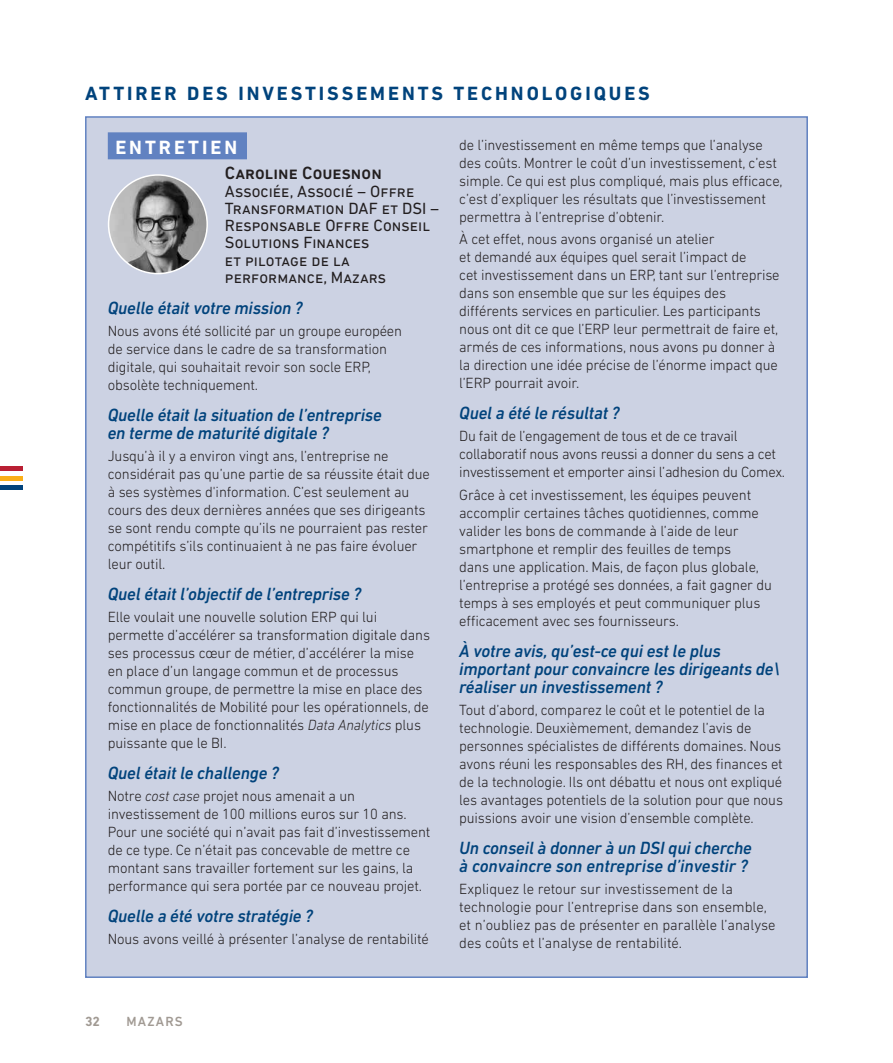
<style>
.page{position:relative;width:893px;height:1063px;background:#fff}
.page>*{position:absolute;margin:0;border:0;box-sizing:border-box;transform-origin:0 0}
.t1{font:700 19.5px "DIN Next LT Pro";letter-spacing:.15em;color:#01437c}
.t2{font:700 19.5px "DIN Next LT Pro";letter-spacing:.155em;color:#fff}
.t3{font:italic 500 18px/18px "DIN Next LT Pro";letter-spacing:-.01em;color:#01437c}
.t4{font:500 18px "DIN Next LT Pro";letter-spacing:.005em;color:#231f20}
.t5{font:16.5px/17.2px "DIN Next LT Pro";letter-spacing:.005em;color:#231f20}
.t6{font:300 15px/18px "DIN Next LT Pro";letter-spacing:-.01em;color:#231f20}
.t7{font:500 13.5px "DIN Next LT Pro";letter-spacing:.08em;color:#a19a93}
.t8{font:700 13.5px "DIN Next LT Pro";color:#a19a93}
.s1{font-style:italic}
</style>
<div class="page">
<div style="left:86px;top:117px;width:721px;height:860px;background:#ccd2e3"></div>
<div style="left:108px;top:132px;width:139px;height:27px;background:#6182c1"></div>
<img style="left:109px;top:175px;width:98px;height:99px;border-radius:49px">
<div style="left:108px;top:174px;width:100px;height:100px;border:2px solid #fff;border-radius:50%"></div>
<hr style="left:0;top:476px;width:23px;height:4px;background:#faaf18">
<div style="left:0;top:485px;width:23px;height:5px;background:#01437c"></div>
<div style="left:0;top:466px;width:23px;height:5px;background:#b91f33"></div>
<h1 class="t1" style="left:85px;top:82px;width:566px">ATTIRER DES INVESTISSEMENTS TECHNOLOGIQUES</h1>
<h1 class="t2" style="left:115px;top:136px;width:123px">ENTRETIEN</h1>
<p class="t4" style="left:225px;top:163px;width:158px">Caroline Couesnon</p>
<p class="t5" style="left:225px;top:182px;width:216px">Associée, Associé – Offre<br>Transformation DAF et DSI –<br>Responsable Offre Conseil<br>Solutions Finances<br>et pilotage de la performance, Mazars</p>
<p class="t3" style="left:108px;top:298px;width:197px">Quelle était votre mission ?</p>
<p class="t6" style="left:108px;top:322px;width:296px">Nous avons été sollicité par un groupe européen de service dans le cadre de sa transformation digitale, qui souhaitait revoir son socle ERP, obsolète techniquement.</p>
<p class="t3" style="left:108px;top:405px;width:276px">Quelle était la situation de l’entreprise en terme de maturité digitale ?</p>
<p class="t6" style="left:108px;top:447px;width:324px">Jusqu’à il y a environ vingt ans, l’entreprise ne considérait pas qu’une partie de sa réussite était due à ses systèmes d'information. C’est seulement au cours des deux dernières années que ses dirigeants se sont rendu compte qu’ils ne pourraient pas rester compétitifs s’ils continuaient à ne pas faire évoluer leur outil.</p>
<p class="t3" style="left:108px;top:584px;width:255px">Quel était l’objectif de l’entreprise ?</p>
<p class="t6" style="left:108px;top:608px;width:324px">Elle voulait une nouvelle solution ERP qui lui permette d’accélérer sa transformation digitale dans ses processus cœur de métier, d’accélérer la mise en place d’un langage commun et de processus commun groupe, de permettre la mise en place des fonctionnalités de Mobilité pour les opérationnels, de mise en place de fonctionnalités <span class="s1">Data Analytics</span> plus puissante que le BI.</p>
<p class="t3" style="left:108px;top:763px;width:173px">Quel était le challenge ?</p>
<p class="t6" style="left:108px;top:787px;width:324px">Notre <span class="s1">cost case</span> projet nous amenait a un investissement de 100 millions euros sur 10 ans.<br>Pour une société qui n’avait pas fait d’investissement de ce type. Ce n’était pas concevable de mettre ce montant sans travailler fortement sur les gains, la performance qui sera portée par ce nouveau projet.</p>
<p class="t3" style="left:108px;top:906px;width:207px">Quelle a été votre stratégie ?</p>
<p class="t6" style="left:108px;top:930px;width:323px">Nous avons veillé à présenter l’analyse de rentabilité</p>
<p class="t6" style="left:459px;top:136px;width:325px">de l’investissement en même temps que l’analyse des coûts. Montrer le coût d’un investissement, c’est simple. Ce qui est plus compliqué, mais plus efficace, c’est d’expliquer les résultats que l’investissement permettra à l’entreprise d’obtenir.</p>
<p class="t6" style="left:459px;top:230px;width:322px">À cet effet, nous avons organisé un atelier<br>et demandé aux équipes quel serait l’impact de<br>cet investissement dans un ERP, tant sur l’entreprise dans son ensemble que sur les équipes des différents services en particulier. Les participants nous ont dit ce que l’ERP leur permettrait de faire et, armés de ces informations, nous avons pu donner à la direction une idée précise de l’énorme impact que l’ERP pourrait avoir.</p>
<p class="t3" style="left:459px;top:404px;width:162px">Quel a été le résultat ?</p>
<p class="t6" style="left:459px;top:427px;width:327px">Du fait de l’engagement de tous et de ce travail collaboratif nous avons reussi a donner du sens a cet investissement et emporter ainsi l’adhesion du Comex.</p>
<p class="t6" style="left:459px;top:485px;width:314px">Grâce à cet investissement, les équipes peuvent accomplir certaines tâches quotidiennes, comme valider les bons de commande à l’aide de leur smartphone et remplir des feuilles de temps<br>dans une application. Mais, de façon plus globale, l’entreprise a protégé ses données, a fait gagner du temps à ses employés et peut communiquer plus efficacement avec ses fournisseurs.</p>
<p class="t3" style="left:459px;top:641px;width:323px">À votre avis, qu’est-ce qui est le plus important pour convaincre les dirigeants de\ réaliser un investissement ?</p>
<p class="t6" style="left:459px;top:700px;width:325px">Tout d’abord, comparez le coût et le potentiel de la technologie. Deuxièmement, demandez l’avis de personnes spécialistes de différents domaines. Nous avons réuni les responsables des RH, des finances et de la technologie. Ils ont débattu et nous ont expliqué les avantages potentiels de la solution pour que nous puissions avoir une vision d’ensemble complète.</p>
<p class="t3" style="left:459px;top:838px;width:294px">Un conseil à donner à un DSI qui cherche à convaincre son entreprise d’investir ?</p>
<p class="t6" style="left:459px;top:879px;width:318px">Expliquez le retour sur investissement de la technologie pour l’entreprise dans son ensemble, et n’oubliez pas de présenter en parallèle l’analyse des coûts et l’analyse de rentabilité.</p>
<p class="t8" style="left:85px;top:1014px;width:16px">32</p>
<p class="t7" style="left:126px;top:1014px;width:58px">MAZARS</p>
</div>
